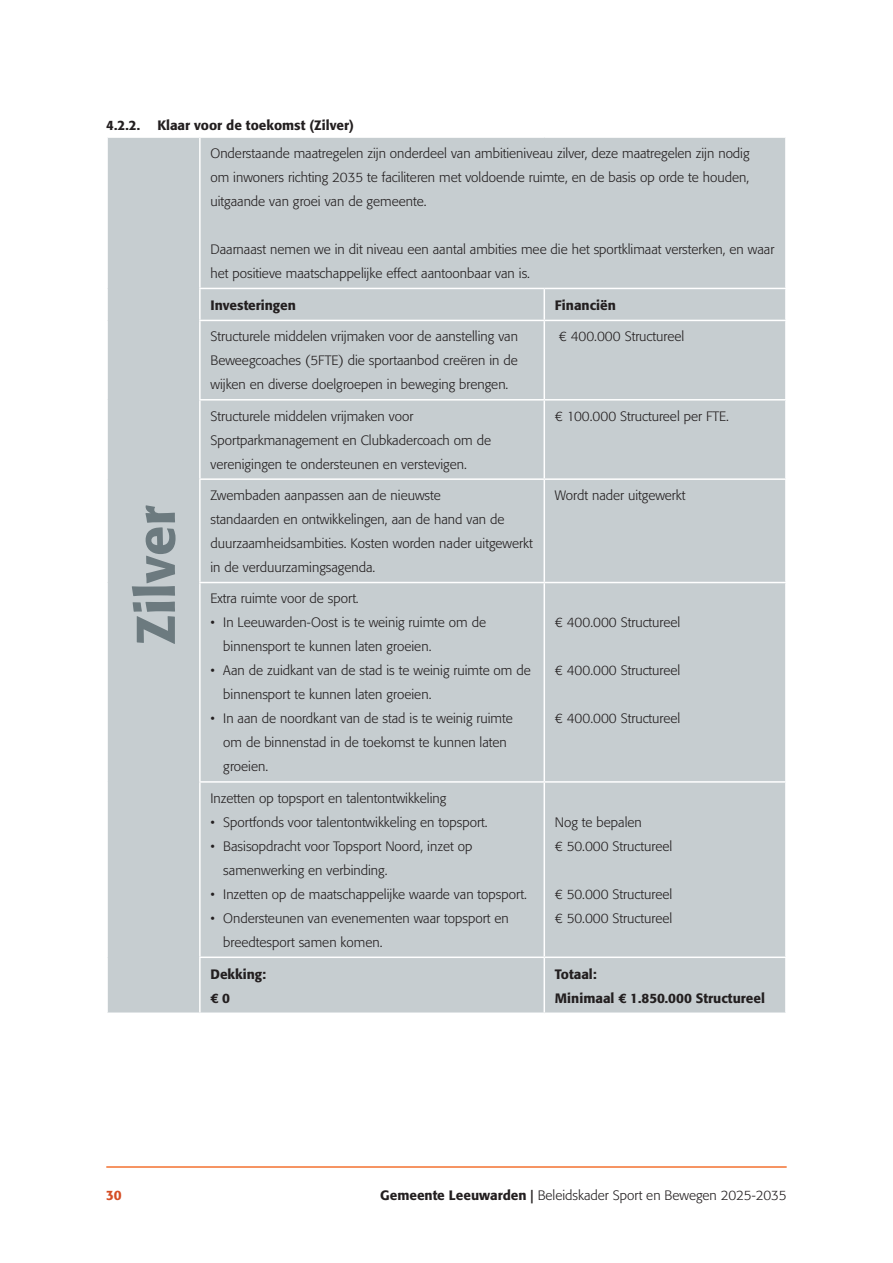
<style>
.page{position:relative;width:893px;height:1263px;background:#fff}
.page>*{position:absolute;margin:0;border:0;box-sizing:border-box;transform-origin:0 0}
.tekst_schema{font:500 54px "Formata";color:#6c7a7f}
.tekst_schema-2{font:300 13.5px/24px "Formata";color:#231f20}
.tekst_schema-3{font:500 13.5px "Formata";color:#231f20}
.t1{font:500 13.5px "Formata";color:#d54d24}
.s1{font-weight:500}
</style>
<div class="page">
<hr style="left:106px;top:1166px;width:681px;height:2px;background:#f37130">
<div style="left:108px;top:138px;width:677px;height:874px;background:#c6cdd0"></div>
<hr style="left:199px;top:138px;width:2px;height:150px;background:#fff">
<hr style="left:199px;top:288px;width:345px;height:1px;background:#fff">
<hr style="left:199px;top:289px;width:2px;height:31px;background:#fff">
<hr style="left:544px;top:288px;width:243px;height:1px;background:#fff">
<hr style="left:544px;top:289px;width:1px;height:31px;background:#fff">
<hr style="left:199px;top:320px;width:345px;height:1px;background:#fff">
<hr style="left:199px;top:321px;width:2px;height:78px;background:#fff">
<hr style="left:544px;top:320px;width:243px;height:1px;background:#fff">
<hr style="left:544px;top:321px;width:1px;height:78px;background:#fff">
<hr style="left:199px;top:399px;width:345px;height:1px;background:#fff">
<hr style="left:199px;top:400px;width:2px;height:78px;background:#fff">
<hr style="left:544px;top:399px;width:243px;height:1px;background:#fff">
<hr style="left:544px;top:400px;width:1px;height:78px;background:#fff">
<hr style="left:199px;top:478px;width:345px;height:2px;background:#fff">
<hr style="left:199px;top:480px;width:2px;height:102px;background:#fff">
<hr style="left:544px;top:478px;width:243px;height:2px;background:#fff">
<hr style="left:544px;top:480px;width:1px;height:102px;background:#fff">
<hr style="left:199px;top:582px;width:345px;height:1px;background:#fff">
<hr style="left:199px;top:583px;width:2px;height:198px;background:#fff">
<hr style="left:544px;top:582px;width:243px;height:1px;background:#fff">
<hr style="left:544px;top:583px;width:1px;height:198px;background:#fff">
<hr style="left:199px;top:781px;width:345px;height:2px;background:#fff">
<hr style="left:199px;top:783px;width:2px;height:173px;background:#fff">
<hr style="left:544px;top:781px;width:243px;height:2px;background:#fff">
<hr style="left:544px;top:783px;width:1px;height:173px;background:#fff">
<hr style="left:199px;top:956px;width:345px;height:2px;background:#fff">
<hr style="left:199px;top:958px;width:2px;height:54px;background:#fff">
<hr style="left:544px;top:956px;width:243px;height:2px;background:#fff">
<hr style="left:544px;top:958px;width:1px;height:54px;background:#fff">
<p class="tekst_schema-3" style="left:106px;top:117px;width:35px">4.2.2.</p>
<p class="tekst_schema-3" style="left:157px;top:117px;width:198px">Klaar voor de toekomst (Zilver)</p>
<p class="tekst_schema" style="left:123px;top:645px;width:141px;rotate:-90deg">Zilver</p>
<p class="tekst_schema-2" style="left:210px;top:141px;width:541px;text-align:justify">Onderstaande maatregelen zijn onderdeel van ambitieniveau zilver, deze maatregelen zijn nodig om inwoners richting 2035 te faciliteren met voldoende ruimte, en de basis op orde te houden, uitgaande van groei van de gemeente.</p>
<p class="tekst_schema-2" style="left:210px;top:237px;width:565px">Daarnaast nemen we in dit niveau een aantal ambities mee die het sportklimaat versterken, en waar het positieve maatschappelijke effect aantoonbaar van is.</p>
<p class="tekst_schema-3" style="left:210px;top:297px;width:87px">Investeringen</p>
<p class="tekst_schema-3" style="left:555px;top:297px;width:63px">Financiën</p>
<p class="tekst_schema-2" style="left:210px;top:324px;width:309px;text-align:justify">Structurele middelen vrijmaken voor de aanstelling van Beweegcoaches (5FTE) die sportaanbod creëren in de wijken en diverse doelgroepen in beweging brengen.</p>
<p class="tekst_schema-2" style="left:559px;top:324px;width:127px">€ 400.000 Structureel</p>
<p class="tekst_schema-2" style="left:210px;top:404px;width:282px">Structurele middelen vrijmaken voor<br>Sportparkmanagement en Clubkadercoach om de verenigingen te ondersteunen en verstevigen.</p>
<p class="tekst_schema-2" style="left:555px;top:404px;width:176px">€ 100.000 Structureel per FTE.</p>
<p class="tekst_schema-2" style="left:210px;top:483px;width:324px">Zwembaden aanpassen aan de nieuwste<br>standaarden en ontwikkelingen, aan de hand van de duurzaamheidsambities. Kosten worden nader uitgewerkt in de verduurzamingsagenda.</p>
<p class="tekst_schema-2" style="left:555px;top:483px;width:132px">Wordt nader uitgewerkt</p>
<p class="tekst_schema-2" style="left:210px;top:587px;width:150px">Extra ruimte voor de sport.</p>
<p class="tekst_schema-2" style="left:223px;top:611px;width:264px;text-indent:-13px">• In Leeuwarden-Oost is te weinig ruimte om de binnensport te kunnen laten groeien.</p>
<p class="tekst_schema-2" style="left:223px;top:659px;width:309px;text-indent:-13px">• Aan de zuidkant van de stad is te weinig ruimte om de binnensport te kunnen laten groeien.</p>
<p class="tekst_schema-2" style="left:223px;top:707px;width:291px;text-indent:-13px">• In aan de noordkant van de stad is te weinig ruimte om de binnenstad in de toekomst te kunnen laten groeien.</p>
<p class="tekst_schema-2" style="left:555px;top:611px;width:127px">€ 400.000 Structureel</p>
<p class="tekst_schema-2" style="left:555px;top:659px;width:127px">€ 400.000 Structureel</p>
<p class="tekst_schema-2" style="left:555px;top:707px;width:127px">€ 400.000 Structureel</p>
<p class="tekst_schema-2" style="left:210px;top:786px;width:237px">Inzetten op topsport en talentontwikkeling</p>
<p class="tekst_schema-2" style="left:210px;top:810px;width:279px">• Sportfonds voor talentontwikkeling en topsport.</p>
<p class="tekst_schema-2" style="left:223px;top:834px;width:251px;text-indent:-13px">• Basisopdracht voor Topsport Noord, inzet op samenwerking en verbinding.</p>
<p class="tekst_schema-2" style="left:210px;top:882px;width:318px">• Inzetten op de maatschappelijke waarde van topsport.</p>
<p class="tekst_schema-2" style="left:223px;top:906px;width:287px;text-indent:-13px">• Ondersteunen van evenementen waar topsport en breedtesport samen komen.</p>
<p class="tekst_schema-3" style="left:210px;top:965px;width:57px">Dekking:</p>
<p class="tekst_schema-3" style="left:210px;top:989px;width:21px">€ 0</p>
<p class="tekst_schema-2" style="left:555px;top:810px;width:88px">Nog te bepalen</p>
<p class="tekst_schema-2" style="left:555px;top:834px;width:119px">€ 50.000 Structureel</p>
<p class="tekst_schema-2" style="left:555px;top:882px;width:119px">€ 50.000 Structureel</p>
<p class="tekst_schema-2" style="left:555px;top:906px;width:119px">€ 50.000 Structureel</p>
<p class="tekst_schema-3" style="left:555px;top:965px;width:43px">Totaal:</p>
<p class="tekst_schema-3" style="left:555px;top:989px;width:212px">Minimaal € 1.850.000 Structureel</p>
<p class="t1" style="left:106px;top:1186px;width:17px">30</p>
<p class="tekst_schema-2" style="left:380px;top:1183px;width:408px"><span class="s1">Gemeente Leeuwarden |</span> Beleidskader Sport en Bewegen 2025-2035</p>
</div>
